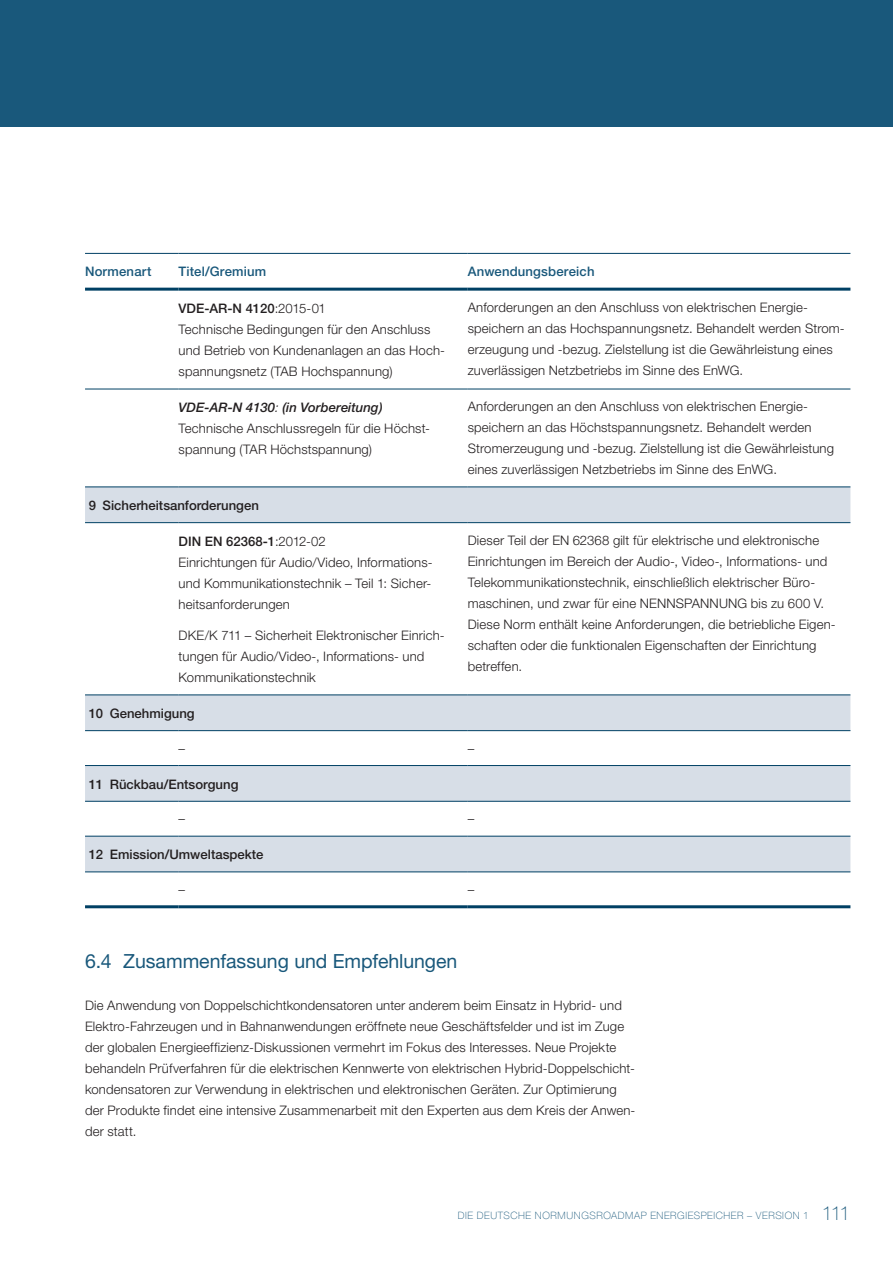
<style>
.page{position:relative;width:893px;height:1263px;background:#fff}
.page>*{position:absolute;margin:0;border:0;box-sizing:border-box;transform-origin:0 0}
.Headline_Copytext{font:19.5px "Helvetica Neue LT Pro";letter-spacing:-.005em;color:#19587b}
.Tabelle_Copy{font:300 13.2px/21px "Helvetica Neue LT Pro";letter-spacing:.01em;color:#231f20}
.Copytext{font:300 13.2px/21px "Helvetica Neue LT Pro";letter-spacing:.01em;color:#231f20}
.Tabelle_Copy-2{font:500 13.2px "Helvetica Neue";color:#231f20}
.Tabellenkopf{font:500 13.2px "Helvetica Neue";letter-spacing:.015em;color:#19587b}
.t1{font:100 10.2px "Helvetica Neue LT Pro";letter-spacing:.06em;color:#19587b}
.s1{font-family:"Helvetica Neue";font-weight:500}
.s2{font-family:"Helvetica Neue";font-weight:500;font-style:italic}
.s3{font-family:"Helvetica Neue";font-style:italic}
.s4{font-family:"Helvetica Neue";font-size:19.5px}
</style>
<div class="page">
<div style="left:0;top:0;width:893px;height:126px;background:#19587b"></div>
<svg style="left:85px;top:487px;width:765px;height:384px"></svg>
<hr style="left:85px;top:253px;width:94px;height:1px;background:#004064">
<hr style="left:179px;top:253px;width:289px;height:1px;background:#004064">
<hr style="left:468px;top:253px;width:382px;height:1px;background:#004064">
<hr style="left:85px;top:288px;width:94px;height:3px;background:#004064">
<hr style="left:179px;top:288px;width:289px;height:3px;background:#004064">
<hr style="left:468px;top:288px;width:382px;height:3px;background:#004064">
<hr style="left:85px;top:389px;width:94px;height:1px;background:#004064">
<hr style="left:179px;top:389px;width:289px;height:1px;background:#004064">
<hr style="left:468px;top:389px;width:382px;height:1px;background:#004064">
<hr style="left:85px;top:522px;width:94px;height:1px;background:#004064">
<hr style="left:179px;top:522px;width:289px;height:1px;background:#004064">
<hr style="left:468px;top:522px;width:382px;height:1px;background:#004064">
<hr style="left:85px;top:694px;width:94px;height:1px;background:#004064">
<hr style="left:179px;top:694px;width:289px;height:1px;background:#004064">
<hr style="left:468px;top:694px;width:382px;height:1px;background:#004064">
<hr style="left:85px;top:730px;width:94px;height:1px;background:#004064">
<hr style="left:179px;top:730px;width:289px;height:1px;background:#004064">
<hr style="left:468px;top:730px;width:382px;height:1px;background:#004064">
<hr style="left:85px;top:765px;width:94px;height:1px;background:#004064">
<hr style="left:179px;top:765px;width:289px;height:1px;background:#004064">
<hr style="left:468px;top:765px;width:382px;height:1px;background:#004064">
<hr style="left:85px;top:801px;width:94px;height:1px;background:#004064">
<hr style="left:179px;top:801px;width:289px;height:1px;background:#004064">
<hr style="left:468px;top:801px;width:382px;height:1px;background:#004064">
<hr style="left:85px;top:836px;width:94px;height:1px;background:#004064">
<hr style="left:179px;top:836px;width:289px;height:1px;background:#004064">
<hr style="left:468px;top:836px;width:382px;height:1px;background:#004064">
<hr style="left:85px;top:486px;width:94px;height:1px;background:#004064">
<hr style="left:179px;top:486px;width:289px;height:1px;background:#004064">
<hr style="left:468px;top:486px;width:382px;height:1px;background:#004064">
<hr style="left:85px;top:871px;width:94px;height:1px;background:#004064">
<hr style="left:179px;top:871px;width:289px;height:1px;background:#004064">
<hr style="left:468px;top:871px;width:382px;height:1px;background:#004064">
<hr style="left:85px;top:905px;width:94px;height:3px;background:#004064">
<hr style="left:179px;top:905px;width:289px;height:3px;background:#004064">
<hr style="left:468px;top:905px;width:382px;height:3px;background:#004064">
<p class="Tabellenkopf" style="left:85px;top:264px;width:68px">Normenart</p>
<p class="Tabellenkopf" style="left:179px;top:264px;width:89px">Titel/Gremium</p>
<p class="Tabellenkopf" style="left:468px;top:264px;width:128px">Anwendungsbereich</p>
<p class="Tabelle_Copy" style="left:179px;top:298px;width:268px"><span class="s1">VDE-AR-N 4120</span>:2015-01<br>Technische Bedingungen für den Anschluss und Betrieb von Kundenanlagen an das Hoch&shy;spannungsnetz (TAB Hochspannung)</p>
<p class="Tabelle_Copy" style="left:468px;top:297px;width:379px">Anforderungen an den Anschluss von elektrischen Energie&shy;speichern an das Hochspannungsnetz. Behandelt werden Strom&shy;erzeugung und -bezug. Zielstellung ist die Gewährleistung eines zuverlässigen Netzbetriebs im Sinne des EnWG.</p>
<p class="Tabelle_Copy" style="left:179px;top:397px;width:253px"><span class="s2">VDE-AR-N 4130</span><span class="s3">:</span> <span class="s2">(in Vorbereitung)<br></span>Technische Anschlussregeln für die Höchst&shy;spannung (TAR Höchstspannung)</p>
<p class="Tabelle_Copy" style="left:468px;top:396px;width:368px">Anforderungen an den Anschluss von elektrischen Energie&shy;speichern an das Höchstspannungsnetz. Behandelt werden Stromerzeugung und -bezug. Zielstellung ist die Gewährleistung eines zuverlässigen Netzbetriebs im Sinne des EnWG.</p>
<p class="Tabelle_Copy-2" style="left:89px;top:497px;width:172px">9 Sicherheitsanforderungen</p>
<p class="Tabelle_Copy" style="left:179px;top:530px;width:256px"><span class="s1">DIN EN 62368-1</span>:2012-02<br>Einrichtungen für Audio/Video, Informations&shy;und Kommunikationstechnik – Teil 1: Sicher&shy;heitsanforderungen</p>
<p class="Tabelle_Copy" style="left:179px;top:625px;width:268px">DKE/K 711 – Sicherheit Elektronischer Einrich&shy;tungen für Audio/Video-, Informations- und<br>Kommunikationstechnik</p>
<p class="Tabelle_Copy" style="left:468px;top:529px;width:369px">Dieser Teil der EN 62368 gilt für elektrische und elektronische Einrichtungen im Bereich der Audio-, Video-, Informations- und Telekommunikationstechnik, einschließlich elektrischer Büro&shy;maschinen, und zwar für eine NENNSPANNUNG bis zu 600 V.<br>Diese Norm enthält keine Anforderungen, die betriebliche Eigen&shy;schaften oder die funktionalen Eigenschaften der Einrichtung betreffen.</p>
<p class="Tabelle_Copy-2" style="left:89px;top:705px;width:107px">10 Genehmigung</p>
<p class="Tabelle_Copy" style="left:179px;top:737px;width:8px">–</p>
<p class="Tabelle_Copy" style="left:468px;top:737px;width:8px">–</p>
<p class="Tabelle_Copy-2" style="left:89px;top:776px;width:151px">11 Rückbau/Entsorgung</p>
<p class="Tabelle_Copy" style="left:179px;top:808px;width:8px">–</p>
<p class="Tabelle_Copy" style="left:468px;top:808px;width:8px">–</p>
<p class="Tabelle_Copy-2" style="left:89px;top:846px;width:176px">12 Emission/Umweltaspekte</p>
<p class="Tabelle_Copy" style="left:179px;top:878px;width:8px">–</p>
<p class="Tabelle_Copy" style="left:468px;top:878px;width:8px">–</p>
<p class="Headline_Copytext" style="left:85px;top:949px;width:374px">6.4 Zusammenfassung und Empfehlungen</p>
<p class="Copytext" style="left:85px;top:994px;width:552px">Die Anwendung von Doppelschichtkondensatoren unter anderem beim Einsatz in Hybrid- und Elektro-Fahrzeugen und in Bahnanwendungen eröffnete neue Geschäftsfelder und ist im Zuge der globalen Energieeffizienz-Diskussionen vermehrt im Fokus des Interesses. Neue Projekte behandeln Prüfverfahren für die elektrischen Kennwerte von elektrischen Hybrid-Doppelschicht&shy;kondensatoren zur Verwendung in elektrischen und elektronischen Geräten. Zur Optimierung der Produkte findet eine intensive Zusammenarbeit mit den Experten aus dem Kreis der Anwen&shy;der statt.</p>
<p class="t1" style="left:458px;top:1209px;width:394px">DIE DEUTSCHE NORMUNGSROADMAP ENERGIESPEICHER – VERSION 1 <span class="s4">111</span></p>
</div>
